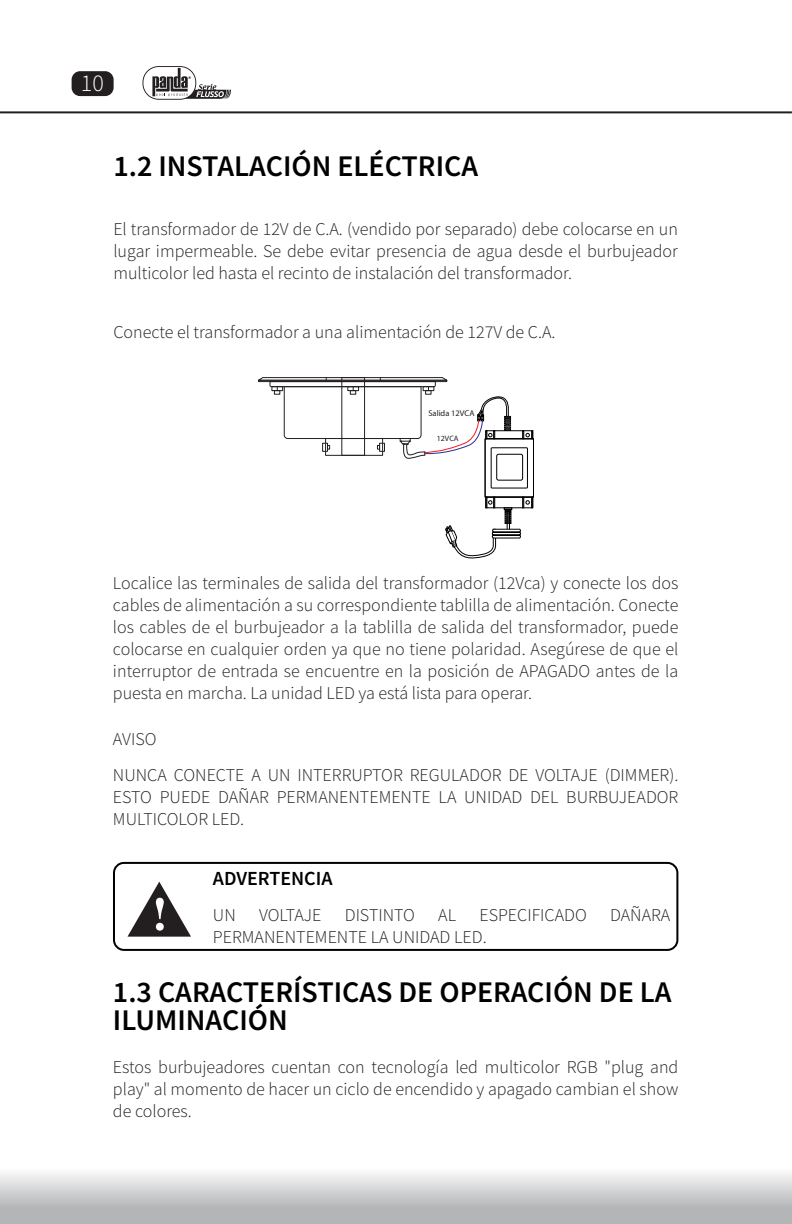
<style>
.page{position:relative;width:792px;height:1224px;background:#fff}
.page>*{position:absolute;margin:0;border:0;box-sizing:border-box;transform-origin:0 0}
.t1{font:600 30px/28px "Source Sans Pro";color:#000}
.t2{font:300 24px "Source Sans Pro";color:#fff}
.h3__subtítulos{font:600 20px "Source Sans Pro";color:#000}
.t3{font:300 18px/22px "Source Sans Pro";color:#231f20;text-align:justify}
.t4{font:8.4px "Myriad Pro";color:#231f20}
.t5{font:7.8px "Myriad Pro";color:#231f20}
</style>
<div class="page">
<div style="left:72px;top:71px;width:42px;height:25px;background:#231f20;border-radius:8px"></div>
<div style="left:0;top:1167px;width:792px;height:57px;background:linear-gradient(to bottom,#f9f9f9,#a4a5a8)"></div>
<hr style="left:791px;top:1167px;width:1px;height:57px;background:#808285">
<hr style="left:0;top:111px;width:792px;height:2px;background:#231f20">
<svg style="left:143px;top:66px;width:88px;height:34px"></svg>
<div style="left:491px;top:448px;width:37px;height:40px;border:1px solid #000"></div>
<div style="left:486px;top:430px;width:47px;height:9px;border:1px solid #000"></div>
<svg style="left:522px;top:430px;width:11px;height:8px"></svg>
<div style="left:485px;top:438px;width:49px;height:59px;border:1px solid #000"></div>
<div style="left:496px;top:454px;width:27px;height:26px;border:1px solid #000;border-radius:2px"></div>
<svg style="left:445px;top:497px;width:88px;height:62px"></svg>
<div style="left:507px;top:509px;width:3px;height:20px;border:1px solid #000"></div>
<svg style="left:258px;top:377px;width:253px;height:82px"></svg>
<div style="left:113px;top:862px;width:565px;height:89px;border:2px solid #000;border-radius:10px"></div>
<svg style="left:127px;top:882px;width:64px;height:55px"></svg>
<h2 class="t2" style="left:81px;top:68px;width:24px">10</h2>
<p class="t1" style="left:113px;top:152px;width:366px">1.2 INSTALACIÓN ELÉCTRICA</p>
<p class="t3" style="left:113px;top:218px;width:566px">El transformador de 12V de C.A. (vendido por separado) debe colocarse en un lugar impermeable. Se debe evitar presencia de agua desde el burbujeador multicolor led hasta el recinto de instalación del transformador.</p>
<p class="t3" style="left:113px;top:321px;width:441px">Conecte el transformador a una alimentación de 127V de C.A.</p>
<p class="t4" style="left:428px;top:408px;width:48px">Salida 12VCA</p>
<p class="t5" style="left:437px;top:434px;width:23px">12VCA</p>
<p class="t3" style="left:113px;top:572px;width:567px">Localice las terminales de salida del transformador (12Vca) y conecte los dos cables de alimentación a su correspondiente tablilla de alimentación. Conecte los cables de el burbujeador a la tablilla de salida del transformador, puede colocarse en cualquier orden ya que no tiene polaridad. Asegúrese de que el interruptor de entrada se encuentre en la posición de APAGADO antes de la puesta en marcha. La unidad LED ya está lista para operar.</p>
<p class="t3" style="left:113px;top:728px;width:45px">AVISO</p>
<p class="t3" style="left:113px;top:764px;width:567px;text-align:left">NUNCA CONECTE A UN INTERRUPTOR REGULADOR DE VOLTAJE (DIMMER).<br>ESTO PUEDE DAÑAR PERMANENTEMENTE LA UNIDAD DEL BURBUJEADOR<br>MULTICOLOR LED.</p>
<p class="h3__subtítulos" style="left:213px;top:866px;width:121px">ADVERTENCIA</p>
<p class="t3" style="left:213px;top:904px;width:24px">UN</p>
<p class="t3" style="left:259px;top:904px;width:64px">VOLTAJE</p>
<p class="t3" style="left:345px;top:904px;width:72px">DISTINTO</p>
<p class="t3" style="left:438px;top:904px;width:19px">AL</p>
<p class="t3" style="left:479px;top:904px;width:109px">ESPECIFICADO</p>
<p class="t3" style="left:610px;top:904px;width:62px">DAÑARA</p>
<p class="t3" style="left:213px;top:926px;width:273px">PERMANENTEMENTE LA UNIDAD LED.</p>
<p class="t1" style="left:113px;top:978px;width:560px">1.3 CARACTERÍSTICAS DE OPERACIÓN DE LA<br>ILUMINACIÓN</p>
<p class="t3" style="left:113px;top:1056px;width:567px">Estos burbujeadores cuentan con tecnología led multicolor RGB "plug and play" al momento de hacer un ciclo de encendido y apagado cambian el show de colores.</p>
</div>
